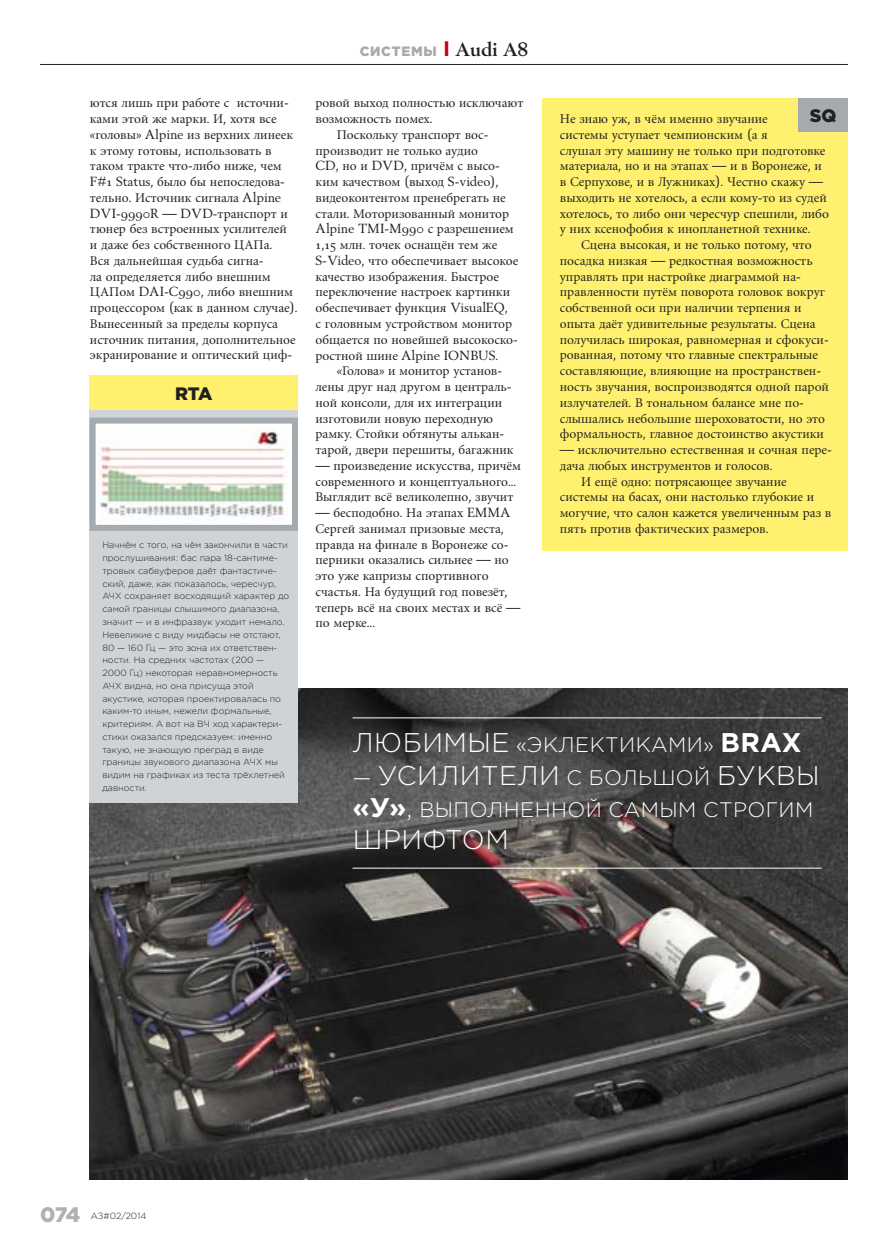
<style>
.page{position:relative;width:888px;height:1258px;background:#fff}
.page>*{position:absolute;margin:0;border:0;box-sizing:border-box;transform-origin:0 0}
.t1{font:300 27px "Gotham Pro";letter-spacing:.02em;color:#fff}
.t2{font:300 21px "Gotham Pro";letter-spacing:.02em;color:#fff}
.t3{font:900 21px "Gotham Pro";color:#b0b1b1}
.t4{font:900 18px "Gotham Pro";color:#20201e}
.t5{font:14.25px/15.8px "Berling Antiqua";color:#20201e}
.t6{font:900 13.5px "Gotham Pro";letter-spacing:.05em;color:#a5aaae}
.t7{font:300 9px/12.8px "Gotham Pro";color:#20201e}
.s1{font-weight:700;font-size:21px;color:#c20016}
.s2{font-family:"Berling Antiqua";font-weight:700;font-size:21px;color:#20201e}
.s3{font-size:27px}
.s4{font-weight:700;font-size:27px}
.s5{font-size:21px}
</style>
<div class="page">
<img style="left:90px;top:688px;width:758px;height:492px">
<hr style="left:40px;top:64px;width:808px;height:1px;background:#20201e">
<div style="left:543px;top:98px;width:305px;height:453px;background:#fff16f"></div>
<div style="left:798px;top:98px;width:50px;height:34px;background:#a5aaae"></div>
<div style="left:90px;top:403px;width:208px;height:198px;background:#d0d3d5"></div>
<div style="left:90px;top:376px;width:208px;height:34px;background:#fff16f"></div>
<div style="left:93px;top:421px;width:202px;height:107px;background:#fff"></div>
<img style="left:98px;top:428px;width:191px;height:93px">
<div style="left:90px;top:418px;width:208px;height:113px;border:6px solid #a5aaae"></div>
<div style="left:90px;top:542px;width:208px;height:261px;background:#d0d3d5"></div>
<hr style="left:352px;top:717px;width:470px;height:1px;background:#fff">
<hr style="left:352px;top:868px;width:470px;height:1px;background:#fff">
<p class="t6" style="left:360px;top:43px;width:170px">СИСТЕМЫ <span class="s1">I</span> <span class="s2">Audi A8</span></p>
<p class="t5" style="left:90px;top:95px;width:209px">ются лишь при работе с источни&shy;ками этой же марки. И, хотя все «головы» Alpine из верхних линеек к этому готовы, использовать в таком тракте что-либо ниже, чем<br>F#1 Status, было бы непоследова&shy;тельно. Источник сигнала Alpine<br>DVI-9990R — DVD-транспорт и тюнер без встроенных усилителей и даже без собственного ЦАПа.<br>Вся дальнейшая судьба сигна-<br>ла определяется либо внешним<br>ЦАПом DAI-C990, либо внешним процессором (как в данном случае).<br>Вынесенный за пределы корпуса источник питания, дополнительное экранирование и оптический циф-</p>
<p class="t5" style="left:315px;top:95px;width:209px">ровой выход полностью исключают</p>
<p class="t4" style="left:810px;top:105px;width:28px">SQ</p>
<p class="t5" style="left:560px;top:111px;width:209px">Не знаю уж, в чём именно звучание</p>
<p class="t5" style="left:560px;top:126px;width:210px">системы уступает чемпионским (а я</p>
<p class="t5" style="left:560px;top:142px;width:267px">слушал эту машину не только при подготовке</p>
<p class="t5" style="left:560px;top:158px;width:264px">материала, но и на этапах — и в Воронеже, и</p>
<p class="t5" style="left:560px;top:174px;width:265px">в Серпухове, и в Лужниках). Честно скажу —</p>
<p class="t5" style="left:560px;top:189px;width:268px">выходить не хотелось, а если кому-то из судей</p>
<p class="t5" style="left:560px;top:205px;width:271px">хотелось, то либо они чересчур спешили, либо</p>
<p class="t5" style="left:560px;top:221px;width:252px">у них ксенофобия к инопланетной технике.</p>
<p class="t5" style="left:581px;top:237px;width:232px">Сцена высокая, и не только потому, что</p>
<p class="t5" style="left:560px;top:252px;width:254px">посадка низкая — редкостная возможность</p>
<p class="t5" style="left:560px;top:268px;width:243px">управлять при настройке диаграммой на-</p>
<p class="t5" style="left:560px;top:284px;width:267px">правленности путём поворота головок вокруг</p>
<p class="t5" style="left:560px;top:300px;width:243px">собственной оси при наличии терпения и</p>
<p class="t5" style="left:560px;top:315px;width:257px">опыта даёт удивительные результаты. Сцена</p>
<p class="t5" style="left:560px;top:331px;width:270px">получилась широкая, равномерная и сфокуси-</p>
<p class="t5" style="left:560px;top:347px;width:260px">рованная, потому что главные спектральные</p>
<p class="t5" style="left:560px;top:363px;width:263px">составляющие, влияющие на пространствен-</p>
<p class="t5" style="left:560px;top:378px;width:271px">ность звучания, воспроизводятся одной парой</p>
<p class="t5" style="left:560px;top:394px;width:246px">излучателей. В тональном балансе мне по-</p>
<p class="t5" style="left:560px;top:410px;width:267px">слышались небольшие шероховатости, но это</p>
<p class="t5" style="left:560px;top:426px;width:266px">формальность, главное достоинство акустики</p>
<p class="t5" style="left:560px;top:441px;width:274px">— исключительно естественная и сочная пере-</p>
<p class="t5" style="left:560px;top:457px;width:214px">дача любых инструментов и голосов.</p>
<p class="t5" style="left:581px;top:473px;width:207px">И ещё одно: потрясающее звучание</p>
<p class="t5" style="left:560px;top:489px;width:256px">системы на басах, они настолько глубокие и</p>
<p class="t5" style="left:560px;top:505px;width:273px">могучие, что салон кажется увеличенным раз в</p>
<p class="t5" style="left:560px;top:520px;width:210px">пять против фактических размеров.</p>
<p class="t5" style="left:315px;top:111px;width:119px">возможность помех.</p>
<p class="t5" style="left:337px;top:126px;width:153px">Поскольку транспорт вос-</p>
<p class="t5" style="left:315px;top:142px;width:164px">производит не только аудио</p>
<p class="t5" style="left:315px;top:158px;width:186px">CD, но и DVD, причём с высо-</p>
<p class="t5" style="left:315px;top:174px;width:185px">ким качеством (выход S-video),</p>
<p class="t5" style="left:315px;top:189px;width:192px">видеоконтентом пренебрегать не</p>
<p class="t5" style="left:315px;top:205px;width:195px">стали. Моторизованный монитор</p>
<p class="t5" style="left:315px;top:221px;width:200px">Alpine TMI-M990 с разрешением</p>
<p class="t5" style="left:315px;top:237px;width:183px">1,15 млн. точек оснащён тем же</p>
<p class="t5" style="left:315px;top:252px;width:204px">S-Video, что обеспечивает высокое</p>
<p class="t5" style="left:315px;top:268px;width:185px">качество изображения. Быстрое</p>
<p class="t5" style="left:315px;top:284px;width:196px">переключение настроек картинки</p>
<p class="t5" style="left:315px;top:300px;width:194px">обеспечивает функция VisualEQ,</p>
<p class="t5" style="left:315px;top:315px;width:198px">с головным устройством монитор</p>
<p class="t5" style="left:315px;top:331px;width:204px">общается по новейшей высокоско-</p>
<p class="t5" style="left:315px;top:347px;width:184px">ростной шине Alpine IONBUS.</p>
<p class="t5" style="left:337px;top:363px;width:167px">«Голова» и монитор установ-</p>
<p class="t5" style="left:315px;top:379px;width:198px">лены друг над другом в централь-</p>
<p class="t5" style="left:315px;top:394px;width:188px">ной консоли, для их интеграции</p>
<p class="t5" style="left:315px;top:410px;width:179px">изготовили новую переходную</p>
<p class="t5" style="left:315px;top:426px;width:190px">рамку. Стойки обтянуты алькан-</p>
<p class="t5" style="left:315px;top:442px;width:200px">тарой, двери перешиты, багажник</p>
<p class="t5" style="left:315px;top:457px;width:207px">— произведение искусства, причём современного и концептуального...<br>Выглядит всё великолепно, звучит</p>
<p class="t5" style="left:315px;top:505px;width:206px">— бесподобно. На этапах EMMA<br>Сергей занимал призовые места, правда на финале в Воронеже со&shy;перники оказались сильнее — но это уже капризы спортивного счастья. На будущий год повезёт, теперь всё на своих местах и всё — по мерке...</p>
<p class="t4" style="left:175px;top:383px;width:39px">RTA</p>
<p class="t7" style="left:102px;top:539px;width:188px">Начнём с того, на чём закончили в части прослушивания: бас пара 18-сантиме&shy;тровых сабвуферов даёт фантастиче&shy;ский, даже, как показалось, чересчур, АЧХ сохраняет восходящий характер до самой границы слышимого диапазона, значит — и в инфразвук уходит немало.<br>Невеликие с виду мидбасы не отстают, 80 — 160 Гц — это зона их ответствен&shy;ности. На средних частотах (200 — 2000 Гц) некоторая неравномерность АЧХ видна, но она присуща этой акустике, которая проектировалась по каким-то иным, нежели формальные, критериям. А вот на ВЧ ход характери&shy;стики оказался предсказуем: именно такую, не знающую преград в виде границы звукового диапазона АЧХ мы видим на графиках из теста трёхлетней давности.</p>
<p class="t2" style="left:353px;top:733px;width:450px"><span class="s3">ЛЮБИМЫЕ</span> «ЭКЛЕКТИКАМИ» <span class="s4">BRAX</span></p>
<p class="t1" style="left:352px;top:760px;width:469px"><span class="s5">—</span> УСИЛИТЕЛИ <span class="s5">С БОЛЬШОЙ</span> БУКВЫ</p>
<p class="t2" style="left:352px;top:798px;width:462px"><span class="s4">«У»</span><span class="s3">,</span> ВЫПОЛНЕННОЙ САМЫМ СТРОГИМ</p>
<p class="t1" style="left:353px;top:825px;width:158px">ШРИФТОМ</p>
<p class="t3" style="left:40px;top:1202px;width:42px">074</p>
<p class="t7" style="left:91px;top:1210px;width:57px">АЗ#02/2014</p>
</div>
